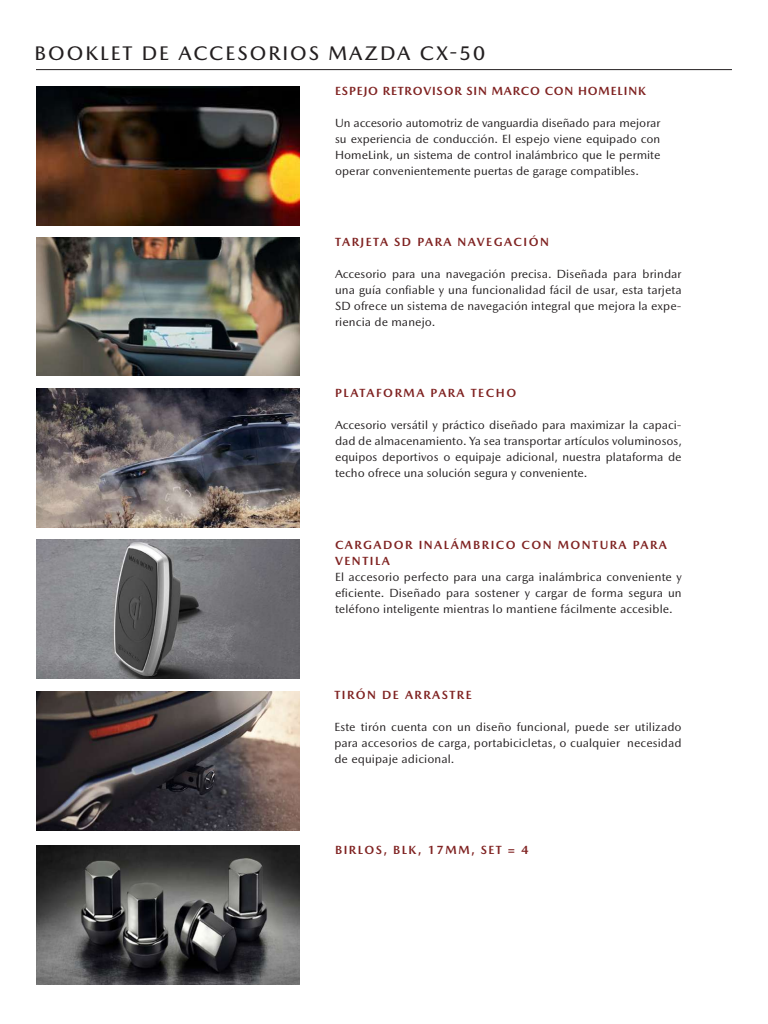
<style>
.page{position:relative;width:768px;height:1024px;background:#fff}
.page>*{position:absolute;margin:0;border:0;box-sizing:border-box;transform-origin:0 0}
.t1{font:500 20px "Mazda Type";letter-spacing:.1em;color:#231f20}
.t2{font:12px/16px "Mazda Type";letter-spacing:.01em;color:#231f20;text-align:justify}
.t3{font:700 12px/16px "Mazda Type";letter-spacing:.125em;color:#802322}
.t4{font:700 12px "Mazda Type";letter-spacing:.07em;color:#802322}
</style>
<div class="page">
<hr style="left:36px;top:69px;width:696px;height:1px;background:#231f20">
<img style="left:36px;top:86px;width:264px;height:139px">
<img style="left:36px;top:237px;width:264px;height:139px">
<img style="left:36px;top:540px;width:264px;height:139px">
<img style="left:36px;top:388px;width:264px;height:139px">
<img style="left:36px;top:845px;width:264px;height:139px">
<img style="left:36px;top:692px;width:264px;height:139px">
<h1 class="t1" style="left:35px;top:41px;width:452px">BOOKLET DE ACCESORIOS MAZDA CX-50</h1>
<p class="t4" style="left:335px;top:84px;width:312px">ESPEJO RETROVISOR SIN MARCO CON HOMELINK</p>
<p class="t2" style="left:335px;top:115px;width:327px">Un accesorio automotriz de vanguardia diseñado para mejorar su experiencia de conducción. El espejo viene equipado con HomeLink, un sistema de control inalámbrico que le permite operar convenientemente puertas de garage compatibles.</p>
<p class="t3" style="left:335px;top:234px;width:215px">TARJETA SD PARA NAVEGACIÓN</p>
<p class="t2" style="left:335px;top:266px;width:348px">Accesorio para una navegación precisa. Diseñada para brindar una guía confiable y una funcionalidad fácil de usar, esta tarjeta SD ofrece un sistema de navegación integral que mejora la expe&shy;riencia de manejo.</p>
<p class="t3" style="left:335px;top:385px;width:183px">PLATAFORMA PARA TECHO</p>
<p class="t2" style="left:335px;top:417px;width:348px">Accesorio versátil y práctico diseñado para maximizar la capaci&shy;dad de almacenamiento. Ya sea transportar artículos voluminosos, equipos deportivos o equipaje adicional, nuestra plataforma de techo ofrece una solución segura y conveniente.</p>
<p class="t3" style="left:335px;top:537px;width:333px">CARGADOR INALÁMBRICO CON MONTURA PARA<br>VENTILA</p>
<p class="t2" style="left:335px;top:569px;width:348px">El accesorio perfecto para una carga inalámbrica conveniente y eficiente. Diseñado para sostener y cargar de forma segura un teléfono inteligente mientras lo mantiene fácilmente accesible.</p>
<p class="t3" style="left:334px;top:687px;width:139px">TIRÓN DE ARRASTRE</p>
<p class="t2" style="left:334px;top:719px;width:349px">Este tirón cuenta con un diseño funcional, puede ser utilizado para accesorios de carga, portabicicletas, o cualquier necesidad de equipaje adicional.</p>
<p class="t3" style="left:335px;top:841px;width:195px">BIRLOS, BLK, 17MM, SET = 4</p>
</div>
